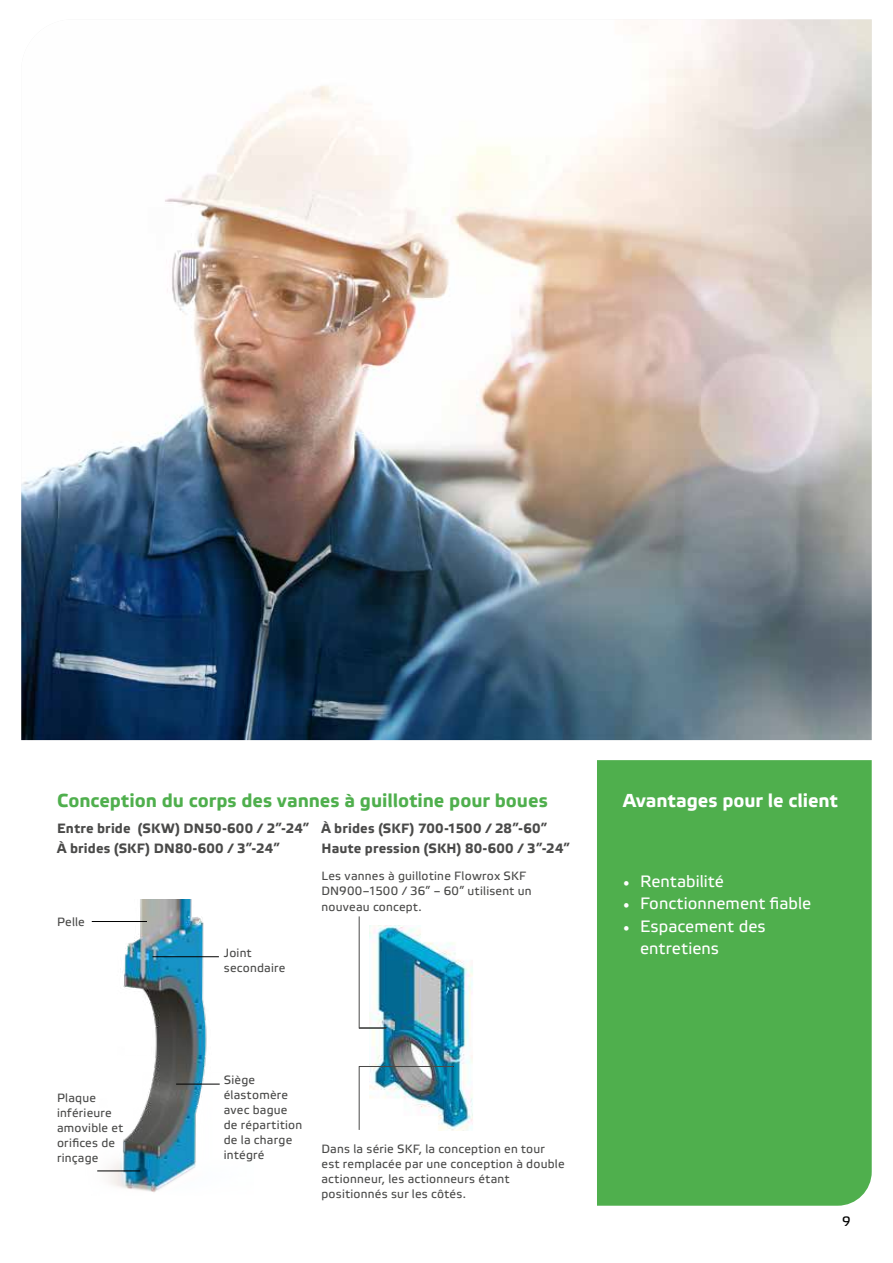
<style>
.page{position:relative;width:893px;height:1263px;background:#fff}
.page>*{position:absolute;margin:0;border:0;box-sizing:border-box;transform-origin:0 0}
.t1{font:700 18.75px "Etelka Text Pro";color:#4faf4d}
.t2{font:700 18.75px "Etelka Text Pro";color:#fff}
.t3{font:16.5px/22.5px "Etelka Text Pro";letter-spacing:.005em;color:#fff}
.t4{font:700 13.5px/19.2px "Etelka Text Pro";letter-spacing:.015em;color:#4a4a49}
.t5{font:13.5px "Etelka Text Pro";color:#000}
.t6{font:12px/15px "Etelka Text Pro";letter-spacing:.02em;color:#4a4a49}
.s1{font-family:"Minion Pro";font-weight:700}
</style>
<div class="page">
<img style="left:91px;top:900px;width:129px;height:292px">
<hr style="left:97px;top:1170px;width:43px;height:1px;background:#000">
<hr style="left:152px;top:956px;width:67px;height:1px;background:#000">
<hr style="left:176px;top:1083px;width:44px;height:1px;background:#000">
<hr style="left:92px;top:921px;width:55px;height:1px;background:#000">
<img style="left:369px;top:925px;width:104px;height:205px">
<hr style="left:359px;top:1066px;width:95px;height:1px;background:#000">
<hr style="left:359px;top:1066px;width:1px;height:64px;background:#4a4a49">
<hr style="left:359px;top:1066px;width:94px;height:1px;background:#4a4a49">
<hr style="left:359px;top:916px;width:1px;height:112px;background:#4a4a49">
<svg style="left:359px;top:1028px;width:27px;height:1px"></svg>
<div style="left:597px;top:760px;width:275px;height:446px;background:#4faf4d"></div>
<img style="left:21px;top:19px;width:851px;height:721px">
<h1 class="t1" style="left:57px;top:790px;width:492px">Conception du corps des vannes à guillotine pour boues</h1>
<p class="t4" style="left:57px;top:820px;width:254px">Entre bride (SKW) DN50-600 / 2”-24”<br>À brides (SKF) DN80-600 / 3”-24”</p>
<p class="t4" style="left:321px;top:820px;width:250px">À brides (SKF) 700-1500 / 28”-60”<br>Haute pression (SKH) 80-600 / 3”-24”</p>
<p class="t6" style="left:321px;top:869px;width:212px">Les vannes à guillotine Flowrox SKF<br>DN900–1500 / 36” – 60” utilisent un nouveau concept.</p>
<p class="t6" style="left:57px;top:915px;width:29px">Pelle</p>
<p class="t6" style="left:57px;top:1091px;width:68px">Plaque inférieure amovible et orifices de rinçage</p>
<p class="t6" style="left:224px;top:946px;width:63px">Joint secondaire</p>
<p class="t6" style="left:224px;top:1073px;width:80px">Siège élastomère avec bague de répartition de la charge intégré</p>
<p class="t6" style="left:321px;top:1142px;width:245px">Dans la série SKF, la conception en tour est remplacée par une conception à double actionneur, les actionneurs étant positionnés sur les côtés.</p>
<h1 class="t2" style="left:623px;top:790px;width:216px">Avantages pour le client</h1>
<h2 class="t3" style="left:623px;top:871px;width:102px"><span class="s1">•</span> Rentabilité</h2>
<h2 class="t3" style="left:623px;top:893px;width:190px"><span class="s1">•</span> Fonctionnement fiable</h2>
<h2 class="t3" style="left:640px;top:916px;width:127px;text-indent:-17px"><span class="s1">•</span> Espacement des entretiens</h2>
<p class="t5" style="left:842px;top:1214px;width:10px">9</p>
</div>
